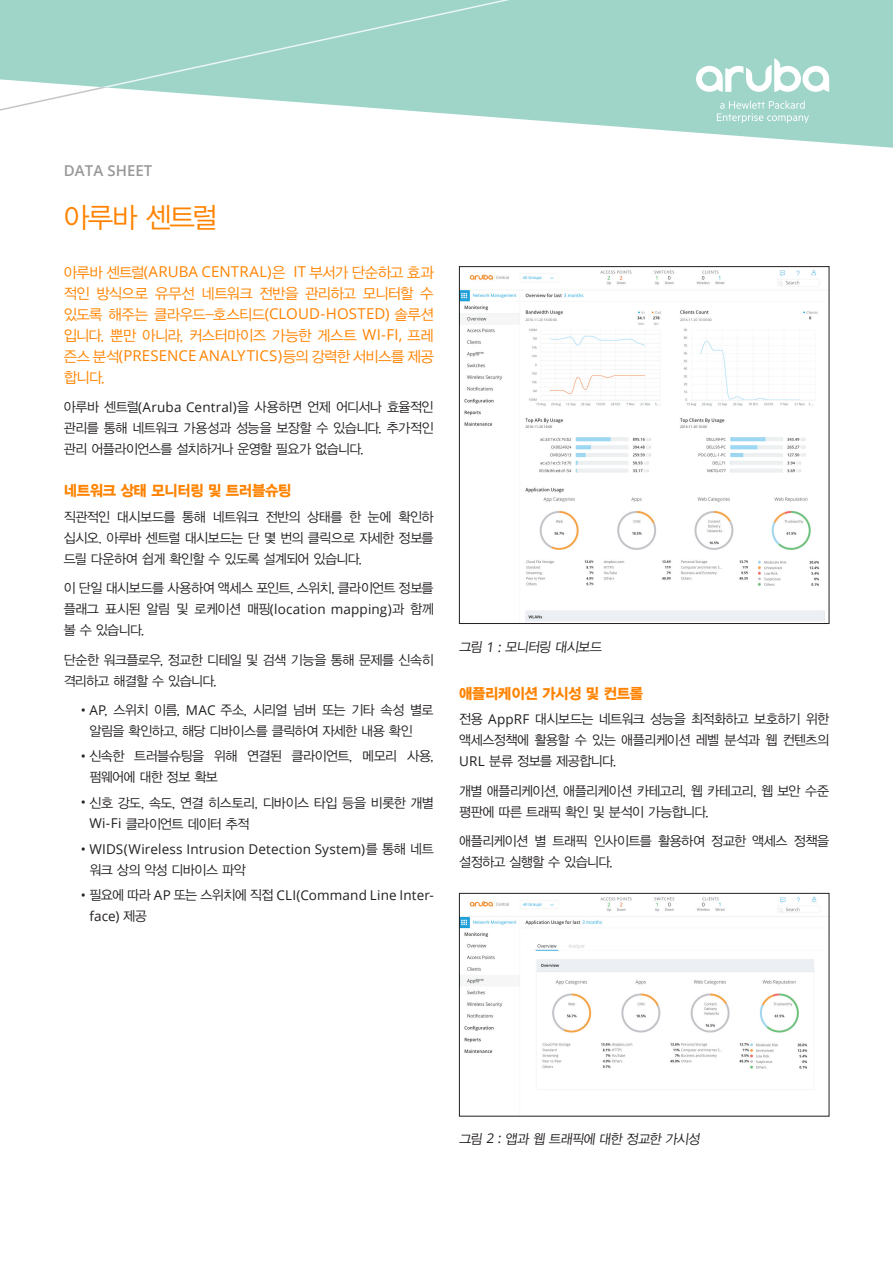
<style>
.page{position:relative;width:893px;height:1263px;background:#fff}
.page>*{position:absolute;margin:0;border:0;box-sizing:border-box;transform-origin:0 0}
.Title__Head_21_23_Li{font:28.5px "YDGO12";letter-spacing:-.055em;color:#ff8300}
.Body__Head_10_14_Bol{font:15px/21.1px "YDGO12";letter-spacing:-.045em;color:#ff8300;text-align:justify}
.Body__Head_10_14_Bol-2{font:15px "YDGO16";letter-spacing:-.025em;color:#ff8300}
.t1{font:600 15px "Open Sans";letter-spacing:.005em;color:#999899}
.Body__Text_9_14_Ligh{font:13.5px/21px "YDGO12";letter-spacing:-.04em;color:#231f20}
.Body__Text_9_14_Ligh-2{font:13.5px/20.2px "Open Sans";letter-spacing:.01em;color:#231f20}
.s1{font-family:"Open Sans"}
.s2{font-family:"YDGO12"}
</style>
<div class="page">
<svg style="left:0;top:0;width:893px;height:148px;fill:#9fd4c9"></svg>
<svg style="left:696px;top:58px;width:133px;height:65px"></svg>
<img style="left:461px;top:270px;width:364px;height:352px">
<div style="left:459px;top:266px;width:370px;height:358px;border:1px solid #231f20"></div>
<img style="left:461px;top:896px;width:366px;height:173px">
<div style="left:459px;top:893px;width:370px;height:223px;border:1px solid #231f20"></div>
<p class="t1" style="left:64px;top:161px;width:90px">DATA SHEET</p>
<p class="Title__Head_21_23_Li" style="left:64px;top:199px;width:155px">아루바 센트럴</p>
<p class="Body__Head_10_14_Bol" style="left:64px;top:261px;width:371px">아루바 센트럴<span class="s1">(ARUBA CENTRAL)</span>은 <span class="s1">IT</span> 부서가 단순하고 효과 적인 방식으로 유무선 네트워크 전반을 관리하고 모니터할 수 있도록 해주는 클라우드-호스티드<span class="s1">(CLOUD-HOSTED)</span> 솔루션 입니다. 뿐만 아니라, 커스터마이즈 가능한 게스트 <span class="s1">WI-FI,</span> 프레 즌스 분석<span class="s1">(PRESENCE ANALYTICS)</span>등의 강력한 서비스를 제공</p>
<p class="Body__Head_10_14_Bol" style="left:64px;top:366px;width:43px">합니다.</p>
<p class="Body__Text_9_14_Ligh" style="left:64px;top:396px;width:371px;text-align:justify">아루바 센트럴<span class="s1">(Aruba Central)</span>을 사용하면 언제 어디서나 효율적인 관리를 통해 네트워크 가용성과 성능을 보장할 수 있습니다. 추가적인 관리 어플라이언스를 설치하거나 운영할 필요가 없습니다.</p>
<p class="Body__Head_10_14_Bol-2" style="left:64px;top:481px;width:229px">네트워크 상태 모니터링 및 트러블슈팅</p>
<p class="Body__Text_9_14_Ligh" style="left:64px;top:505px;width:371px;text-align:justify">직관적인 대시보드를 통해 네트워크 전반의 상태를 한 눈에 확인하 십시오. 아루바 센트럴 대시보드는 단 몇 번의 클릭으로 자세한 정보를 드릴 다운하여 쉽게 확인할 수 있도록 설계되어 있습니다.</p>
<p class="Body__Text_9_14_Ligh" style="left:64px;top:577px;width:371px;text-align:justify">이 단일 대시보드를 사용하여 액세스 포인트, 스위치, 클라이언트 정보를 플래그 표시된 알림 및 로케이션 매핑<span class="s1">(location mapping)</span>과 함께 볼 수 있습니다.</p>
<p class="Body__Text_9_14_Ligh" style="left:64px;top:648px;width:371px">단순한 워크플로우, 정교한 디테일 및 검색 기능을 통해 문제를 신속히 격리하고 해결할 수 있습니다.</p>
<p class="Body__Text_9_14_Ligh" style="left:89px;top:699px;width:346px;text-indent:-9px"><span class="s1">• AP</span>, 스위치 이름, <span class="s1">MAC</span> 주소, 시리얼 넘버 또는 기타 속성 별로 알림을 확인하고, 해당 디바이스를 클릭하여 자세한 내용 확인</p>
<p class="Body__Text_9_14_Ligh" style="left:89px;top:745px;width:346px;text-indent:-9px"><span class="s1">•</span> 신속한 트러블슈팅을 위해 연결된 클라이언트, 메모리 사용, 펌웨어에 대한 정보 확보</p>
<p class="Body__Text_9_14_Ligh" style="left:89px;top:791px;width:346px;text-indent:-9px"><span class="s1">•</span> 신호 강도, 속도, 연결 히스토리, 디바이스 타입 등을 비롯한 개별<br><span class="s1">Wi-Fi</span> 클라이언트 데이터 추적</p>
<p class="Body__Text_9_14_Ligh-2" style="left:89px;top:838px;width:346px;text-indent:-9px">• WIDS(Wireless Intrusion Detection System)<span class="s2">를 통해 네트 워크 상의 악성 디바이스 파악</span></p>
<p class="Body__Text_9_14_Ligh-2" style="left:89px;top:884px;width:346px;line-height:21px;text-indent:-9px">• <span class="s2">필요에 따라</span> AP <span class="s2">또는 스위치에 직접</span> CLI(Command Line Inter&shy;face) <span class="s2">제공</span></p>
<p class="Body__Text_9_14_Ligh" style="left:459px;top:636px;width:146px">그림 <span class="s1">1 :</span> 모니터링 대시보드</p>
<p class="Body__Head_10_14_Bol-2" style="left:459px;top:683px;width:185px">애플리케이션 가시성 및 컨트롤</p>
<p class="Body__Text_9_14_Ligh" style="left:459px;top:708px;width:371px;text-align:justify">전용 <span class="s1">AppRF</span> 대시보드는 네트워크 성능을 최적화하고 보호하기 위한 액세스정책에 활용할 수 있는 애플리케이션 레벨 분석과 웹 컨텐츠의 <span class="s1">URL</span> 분류 정보를 제공합니다.</p>
<p class="Body__Text_9_14_Ligh" style="left:459px;top:779px;width:371px">개별 애플리케이션, 애플리케이션 카테고리, 웹 카테고리, 웹 보안 수준 평판에 따른 트래픽 확인 및 분석이 가능합니다.</p>
<p class="Body__Text_9_14_Ligh" style="left:459px;top:830px;width:371px">애플리케이션 별 트래픽 인사이트를 활용하여 정교한 액세스 정책을 설정하고 실행할 수 있습니다.</p>
<p class="Body__Text_9_14_Ligh" style="left:459px;top:1127px;width:244px">그림 <span class="s1">2 :</span> 앱과 웹 트래픽에 대한 정교한 가시성</p>
</div>
